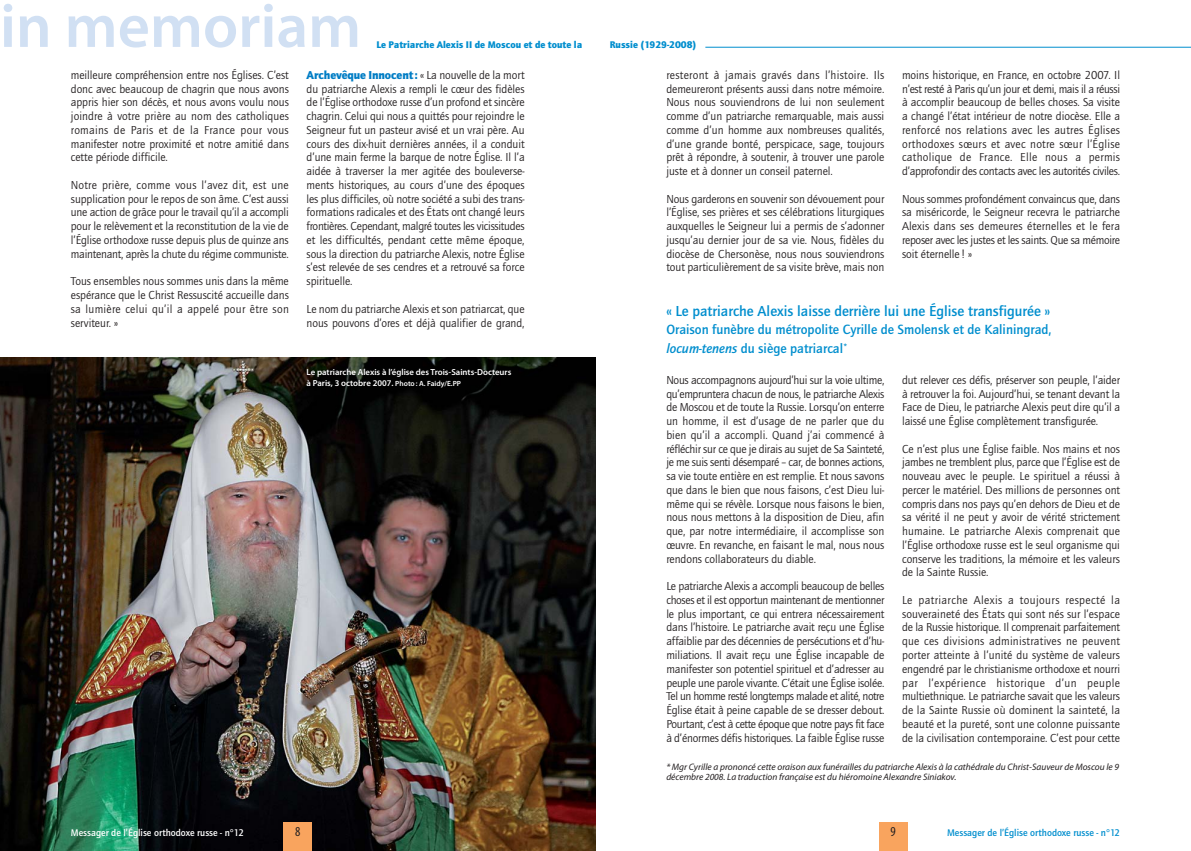
<style>
.page{position:relative;width:1191px;height:851px;background:#fff}
.page>*{position:absolute;margin:0;border:0;box-sizing:border-box;transform-origin:0 0}
.t1{font:600 62.5px "Myriad Pro";color:#d1e0f3}
.t2{font:700 15px "Quay Itc T";color:#008ece}
.t3{font:700 13.75px/18.8px "Quay Itc T";color:#008ece}
.t4{font:condensed 13.75px "Myriad Pro";color:#231f20}
.t5{font:11.88px/13.8px "Quay Itc T";letter-spacing:-.005em;color:#231f20;text-align:justify}
.t6{font:900 10px "Quay Itc T";color:#008ece}
.t7{font:700 10px "Quay Itc T";color:#fff}
.t8{font:700 10px "Quay Itc T";color:#008ece}
.t9{font:italic 9.38px/10px "Myriad Pro";color:#231f20}
.t10{font:600 8.75px/10.5px "Myriad Pro";color:#fff}
.s1{font-weight:900;color:#007dc5}
.s2{font-size:7.5px}
.s3{font-style:italic}
</style>
<div class="page">
<img style="left:0;top:358px;width:595px;height:492px">
<div style="left:879px;top:822px;width:28px;height:28px;background:#f9a45e"></div>
<div style="left:283px;top:822px;width:29px;height:28px;background:#f9a45e"></div>
<hr style="left:705px;top:47px;width:486px;height:1px;background:#008ece">
<h1 class="t1" style="left:0;top:3px;width:363px">in memoriam</h1>
<p class="t6" style="left:376px;top:41px;width:207px">Le Patriarche Alexis II de Moscou et de toute la</p>
<p class="t6" style="left:610px;top:41px;width:88px">Russie (1929-2008)</p>
<p class="t5" style="left:71px;top:69px;width:219px">meilleure compréhension entre nos Églises. C’est donc avec beaucoup de chagrin que nous avons appris hier son décès, et nous avons voulu nous joindre à votre prière au nom des catholiques romains de Paris et de la France pour vous manifester notre proximité et notre amitié dans cette période difficile.</p>
<p class="t5" style="left:71px;top:179px;width:219px">Notre prière, comme vous l’avez dit, est une supplication pour le repos de son âme. C’est aussi une action de grâce pour le travail qu’il a accompli pour le relèvement et la reconstitution de la vie de l’Église orthodoxe russe depuis plus de quinze ans maintenant, après la chute du régime communiste.</p>
<p class="t5" style="left:71px;top:275px;width:219px">Tous ensembles nous sommes unis dans la même espérance que le Christ Ressuscité accueille dans sa lumière celui qu’il a appelé pour être son serviteur. »</p>
<p class="t5" style="left:306px;top:69px;width:220px"><span class="s1">Archevêque Innocent :</span> « La nouvelle de la mort du patriarche Alexis a rempli le cœur des fidèles de l’Église orthodoxe russe d’un profond et sincère chagrin. Celui qui nous a quittés pour rejoindre le Seigneur fut un pasteur avisé et un vrai père. Au cours des dix-huit dernières années, il a conduit d’une main ferme la barque de notre Église. Il l’a aidée à traverser la mer agitée des bouleverse&shy;ments historiques, au cours d’une des époques les plus difficiles, où notre société a subi des trans&shy;formations radicales et des États ont changé leurs frontières. Cependant, malgré toutes les vicissitudes et les difficultés, pendant cette même époque, sous la direction du patriarche Alexis, notre Église s’est relevée de ses cendres et a retrouvé sa force spirituelle.</p>
<p class="t5" style="left:306px;top:303px;width:219px">Le nom du patriarche Alexis et son patriarcat, que nous pouvons d’ores et déjà qualifier de grand,</p>
<p class="t10" style="left:306px;top:367px;width:206px">Le patriarche Alexis à l’église des Trois-Saints-Docteurs à Paris, 3 octobre 2007. <span class="s2">Photo : A. Faidy/E.PP</span></p>
<p class="t5" style="left:666px;top:69px;width:219px">resteront à jamais gravés dans l’histoire. Ils demeureront présents aussi dans notre mémoire.<br>Nous nous souviendrons de lui non seulement comme d’un patriarche remarquable, mais aussi comme d’un homme aux nombreuses qualités, d’une grande bonté, perspicace, sage, toujours prêt à répondre, à soutenir, à trouver une parole juste et à donner un conseil paternel.</p>
<p class="t5" style="left:666px;top:193px;width:219px">Nous garderons en souvenir son dévouement pour l’Église, ses prières et ses célébrations liturgiques auxquelles le Seigneur lui a permis de s’adonner jusqu’au dernier jour de sa vie. Nous, fidèles du diocèse de Chersonèse, nous nous souviendrons tout particulièrement de sa visite brève, mais non</p>
<p class="t5" style="left:902px;top:69px;width:219px">moins historique, en France, en octobre 2007. Il n’est resté à Paris qu’un jour et demi, mais il a réussi à accomplir beaucoup de belles choses. Sa visite a changé l’état intérieur de notre diocèse. Elle a renforcé nos relations avec les autres Églises orthodoxes sœurs et avec notre sœur l’Église catholique de France. Elle nous a permis d’approfondir des contacts avec les autorités civiles.</p>
<p class="t5" style="left:902px;top:193px;width:219px">Nous sommes profondément convaincus que, dans sa miséricorde, le Seigneur recevra le patriarche Alexis dans ses demeures éternelles et le fera reposer avec les justes et les saints. Que sa mémoire soit éternelle! »</p>
<p class="t2" style="left:666px;top:305px;width:385px">« Le patriarche Alexis laisse derrière lui une Église transfigurée »</p>
<p class="t3" style="left:666px;top:321px;width:387px">Oraison funèbre du métropolite Cyrille de Smolensk et de Kaliningrad, <span class="s3">locum-tenens</span> du siège patriarcal<sup>*</sup></p>
<p class="t5" style="left:666px;top:374px;width:219px">Nous accompagnons aujourd’hui sur la voie ultime, qu’empruntera chacun de nous, le patriarche Alexis de Moscou et de toute la Russie. Lorsqu’on enterre un homme, il est d’usage de ne parler que du bien qu’il a accompli. Quand j’ai commencé à réfléchir sur ce que je dirais au sujet de Sa Sainteté, je me suis senti désemparé – car, de bonnes actions, sa vie toute entière en est remplie. Et nous savons que dans le bien que nous faisons, c’est Dieu lui&shy;même qui se révèle. Lorsque nous faisons le bien, nous nous mettons à la disposition de Dieu, afin que, par notre intermédiaire, il accomplisse son œuvre. En revanche, en faisant le mal, nous nous rendons collaborateurs du diable.</p>
<p class="t5" style="left:666px;top:580px;width:220px">Le patriarche Alexis a accompli beaucoup de belles choses et il est opportun maintenant de mentionner le plus important, ce qui entrera nécessairement dans l’histoire. Le patriarche avait reçu une Église affaiblie par des décennies de persécutions et d’hu&shy;miliations. Il avait reçu une Église incapable de manifester son potentiel spirituel et d’adresser au peuple une parole vivante. C’était une Église isolée.<br>Tel un homme resté longtemps malade et alité, notre Église était à peine capable de se dresser debout.<br>Pourtant, c’est à cette époque que notre pays fit face à d’énormes défis historiques. La faible Église russe</p>
<p class="t5" style="left:902px;top:374px;width:219px">dut relever ces défis, préserver son peuple, l’aider à retrouver la foi. Aujourd’hui, se tenant devant la Face de Dieu, le patriarche Alexis peut dire qu’il a laissé une Église complètement transfigurée.</p>
<p class="t5" style="left:902px;top:442px;width:219px">Ce n’est plus une Église faible. Nos mains et nos jambes ne tremblent plus, parce que l’Église est de nouveau avec le peuple. Le spirituel a réussi à percer le matériel. Des millions de personnes ont compris dans nos pays qu’en dehors de Dieu et de sa vérité il ne peut y avoir de vérité strictement humaine. Le patriarche Alexis comprenait que l’Église orthodoxe russe est le seul organisme qui conserve les traditions, la mémoire et les valeurs de la Sainte Russie.</p>
<p class="t5" style="left:902px;top:594px;width:219px">Le patriarche Alexis a toujours respecté la souveraineté des États qui sont nés sur l’espace de la Russie historique. Il comprenait parfaitement que ces divisions administratives ne peuvent porter atteinte à l’unité du système de valeurs engendré par le christianisme orthodoxe et nourri par l’expérience historique d’un peuple multiethnique. Le patriarche savait que les valeurs de la Sainte Russie où dominent la sainteté, la beauté et la pureté, sont une colonne puissante de la civilisation contemporaine. C’est pour cette</p>
<p class="t9" style="left:666px;top:762px;width:454px">* Mgr Cyrille a prononcé cette oraison aux funérailles du patriarche Alexis à la cathédrale du Christ-Sauveur de Moscou le 9 décembre 2008. La traduction française est du hiéromoine Alexandre Siniakov.</p>
<p class="t7" style="left:71px;top:829px;width:174px">Messager de l’Église orthodoxe russe - n°12</p>
<p class="t4" style="left:295px;top:823px;width:7px">8</p>
<p class="t4" style="left:890px;top:823px;width:7px">9</p>
<p class="t8" style="left:947px;top:829px;width:174px">Messager de l’Église orthodoxe russe - n°12</p>
</div>
